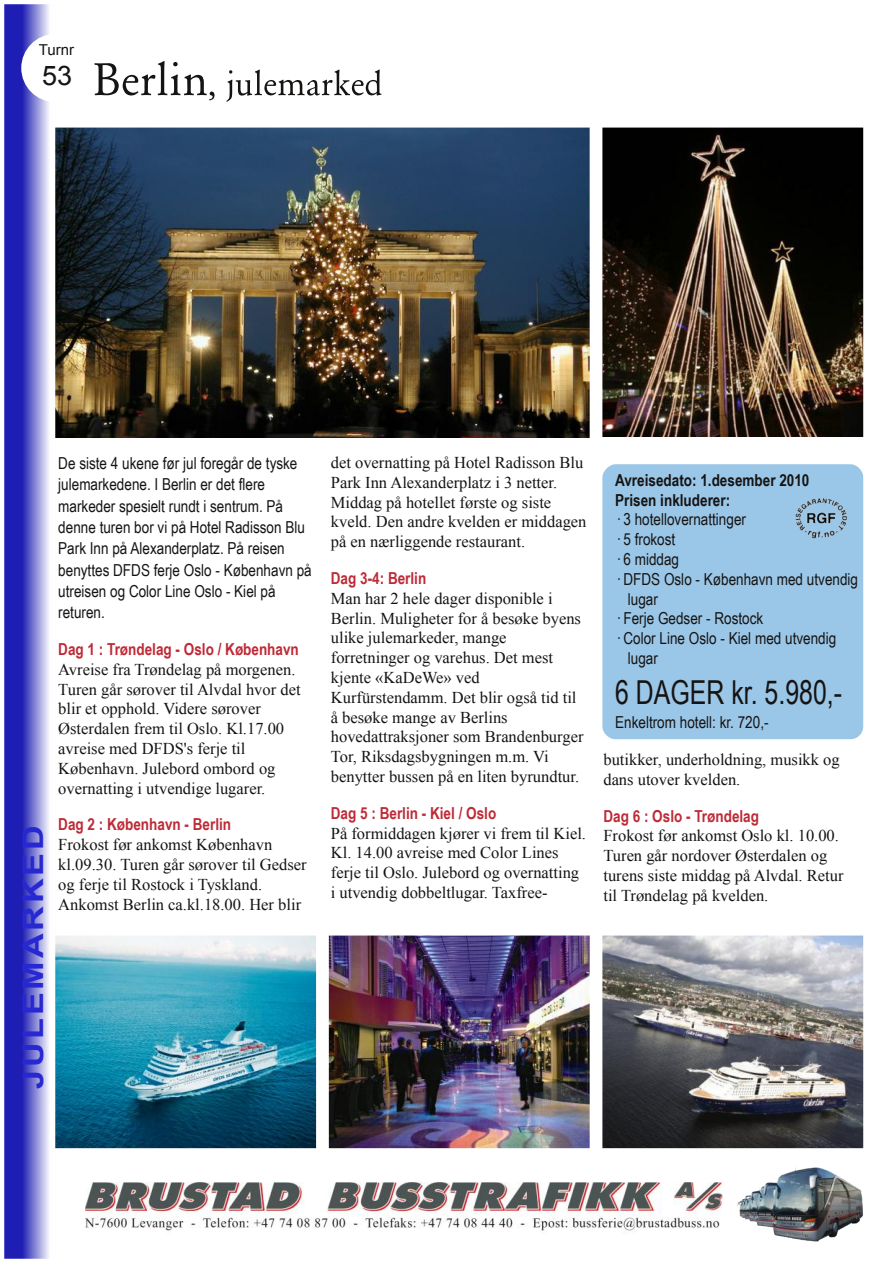
<style>
.page{position:relative;width:893px;height:1263px;background:#fff}
.page>*{position:absolute;margin:0;border:0;box-sizing:border-box;transform-origin:0 0}
.t1{font:33px "Arial Narrow";color:#161413;scale:.92 1}
.t2{font:700 28.5px "Arial";letter-spacing:.085em;color:#2828d2;scale:1.2 1}
.t3{font:27px "Arial";color:#161413}
.t4{font:16.5px/19.8px "Times New Roman";color:#161413}
.t5{font:16.5px/21.3px "Arial Narrow";color:#161413}
.t6{font:700 16.5px "Arial Narrow";color:#be2a36}
.t7{font:700 16.5px/19.5px "Arial Narrow";color:#161413}
.t8{font:15px "Arial";color:#161413}
</style>
<div class="page">
<img style="left:737px;top:1167px;width:126px;height:75px">
<img style="left:85px;top:1182px;width:637px;height:51px">
<svg style="left:4px;top:4px;width:45px;height:1255px;background:#5d5dc9"></svg>
<svg style="left:95px;top:61px;width:120px;height:39px"></svg>
<svg style="left:226px;top:70px;width:155px;height:32px"></svg>
<div style="left:21px;top:34px;width:68px;height:68px;background:#fff;border-radius:50%"></div>
<div style="left:602px;top:464px;width:261px;height:275px;background:#9ac6e7"></div>
<img style="left:792px;top:498px;width:58px;height:41px">
<img style="left:55px;top:935px;width:261px;height:213px">
<img style="left:329px;top:935px;width:261px;height:213px">
<img style="left:602px;top:128px;width:261px;height:308px">
<img style="left:602px;top:935px;width:261px;height:213px">
<img style="left:55px;top:128px;width:535px;height:310px">
<p class="t8" style="left:39px;top:41px;width:37px">Turnr</p>
<h3 class="t3" style="left:42px;top:61px;width:32px">53</h3>
<h2 class="t2" style="left:17px;top:1089px;width:221px;rotate:-90deg">JULEMARKED</h2>
<p class="t5" style="left:58px;top:452px;width:255px">De siste 4 ukene før jul foregår de tyske julemarkedene. I Berlin er det flere markeder spesielt rundt i sentrum. På denne turen bor vi på Hotel Radisson Blu Park Inn på Alexanderplatz. På reisen benyttes DFDS ferje Oslo - København på utreisen og Color Line Oslo - Kiel på returen.</p>
<p class="t6" style="left:58px;top:640px;width:242px">Dag 1 : Trøndelag - Oslo / København</p>
<p class="t4" style="left:58px;top:659px;width:244px">Avreise fra Trøndelag på morgenen.<br>Turen går sørover til Alvdal hvor det blir et opphold. Videre sørover Østerdalen frem til Oslo. Kl.17.00 avreise med DFDS's ferje til København. Julebord ombord og overnatting i utvendige lugarer.</p>
<p class="t6" style="left:58px;top:815px;width:174px">Dag 2 : København - Berlin</p>
<p class="t4" style="left:58px;top:835px;width:250px">Frokost før ankomst København kl.09.30. Turen går sørover til Gedser og ferje til Rostock i Tyskland.<br>Ankomst Berlin ca.kl.18.00. Her blir</p>
<p class="t4" style="left:331px;top:452px;width:257px">det overnatting på Hotel Radisson Blu Park Inn Alexanderplatz i 3 netter.<br>Middag på hotellet første og siste kveld. Den andre kvelden er middagen på en nærliggende restaurant.</p>
<p class="t6" style="left:331px;top:569px;width:97px">Dag 3-4: Berlin</p>
<p class="t4" style="left:331px;top:588px;width:254px">Man har 2 hele dager disponible i<br>Berlin. Muligheter for å besøke byens ulike julemarkeder, mange forretninger og varehus. Det mest kjente «KaDeWe» ved<br>Kurfürstendamm. Det blir også tid til å besøke mange av Berlins hovedattraksjoner som Brandenburger<br>Tor, Riksdagsbygningen m.m. Vi benytter bussen på en liten byrundtur.</p>
<p class="t6" style="left:331px;top:803px;width:167px">Dag 5 : Berlin - Kiel / Oslo</p>
<p class="t4" style="left:331px;top:823px;width:257px">På formiddagen kjører vi frem til Kiel.<br>Kl. 14.00 avreise med Color Lines ferje til Oslo. Julebord og overnatting i utvendig dobbeltlugar. Taxfree-</p>
<p class="t7" style="left:615px;top:470px;width:196px">Avreisedato: 1.desember 2010<br>Prisen inkluderer:</p>
<p class="t5" style="left:615px;top:509px;width:132px">· 3 hotellovernattinger</p>
<p class="t5" style="left:615px;top:529px;width:62px">· 5 frokost</p>
<p class="t5" style="left:615px;top:548px;width:65px">· 6 middag</p>
<p class="t5" style="left:615px;top:568px;width:244px">· DFDS Oslo - København med utvendig</p>
<p class="t5" style="left:628px;top:588px;width:32px">lugar</p>
<p class="t5" style="left:615px;top:608px;width:150px">· Ferje Gedser - Rostock</p>
<p class="t5" style="left:615px;top:628px;width:223px">· Color Line Oslo - Kiel med utvendig</p>
<p class="t5" style="left:628px;top:647px;width:32px">lugar</p>
<h1 class="t1" style="left:615px;top:673px;width:248px">6 DAGER kr. 5.980,-</h1>
<p class="t5" style="left:615px;top:711px;width:155px">Enkeltrom hotell: kr. 720,-</p>
<p class="t4" style="left:603px;top:749px;width:238px">butikker, underholdning, musikk og dans utover kvelden.</p>
<p class="t6" style="left:603px;top:806px;width:157px">Dag 6 : Oslo - Trøndelag</p>
<p class="t4" style="left:603px;top:826px;width:242px">Frokost før ankomst Oslo kl. 10.00.<br>Turen går nordover Østerdalen og turens siste middag på Alvdal. Retur til Trøndelag på kvelden.</p>
</div>
